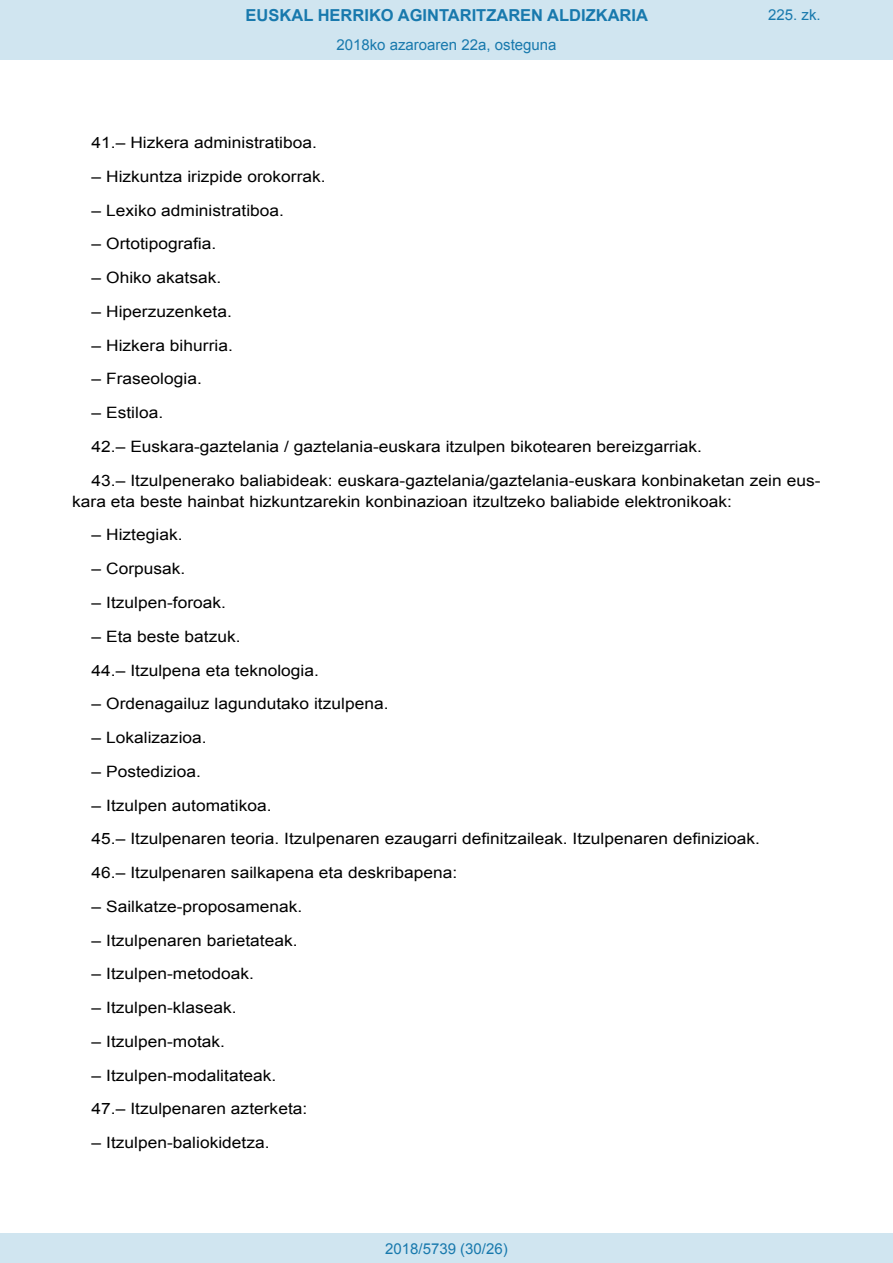
<style>
.page{position:relative;width:893px;height:1263px;background:#fff}
.page>*{position:absolute;margin:0;border:0;box-sizing:border-box;transform-origin:0 0}
.t1{font:700 16.5px "Arial";color:#1879ad}
.BOPVDetalle{font:15.6px/21px "Arial";color:#000;scale:1.11 1}
.Paginacion_Centro{font:15px "Arial";color:#1879ad}
</style>
<div class="page">
<div style="left:0;top:0;width:893px;height:60px;background:#d0e5f0"></div>
<div style="left:0;top:1233px;width:893px;height:30px;background:#d0e5f0"></div>
<p class="t1" style="left:246px;top:4px;width:404px">EUSKAL HERRIKO AGINTARITZAREN ALDIZKARIA</p>
<p class="Paginacion_Centro" style="left:336px;top:35px;width:222px">2018ko azaroaren 22a, osteguna</p>
<p class="Paginacion_Centro" style="left:768px;top:5px;width:54px">225. zk.</p>
<p class="BOPVDetalle" style="left:92px;top:132px;width:204px">41.– Hizkera administratiboa.</p>
<p class="BOPVDetalle" style="left:92px;top:166px;width:212px">– Hizkuntza irizpide orokorrak.</p>
<p class="BOPVDetalle" style="left:92px;top:200px;width:175px">– Lexiko administratiboa.</p>
<p class="BOPVDetalle" style="left:92px;top:234px;width:114px">– Ortotipografia.</p>
<p class="BOPVDetalle" style="left:92px;top:267px;width:118px">– Ohiko akatsak.</p>
<p class="BOPVDetalle" style="left:92px;top:301px;width:128px">– Hiperzuzenketa.</p>
<p class="BOPVDetalle" style="left:92px;top:335px;width:129px">– Hizkera bihurria.</p>
<p class="BOPVDetalle" style="left:92px;top:369px;width:101px">– Fraseologia.</p>
<p class="BOPVDetalle" style="left:92px;top:402px;width:66px">– Estiloa.</p>
<p class="BOPVDetalle" style="left:92px;top:436px;width:551px">42.– Euskara-gaztelania / gaztelania-euskara itzulpen bikotearen bereizgarriak.</p>
<p class="BOPVDetalle" style="left:72px;top:470px;width:676px;text-indent:19px">43.– Itzulpenerako baliabideak: euskara-gaztelania/gaztelania-euskara konbinaketan zein eus&shy;kara eta beste hainbat hizkuntzarekin konbinazioan itzultzeko baliabide elektronikoak:</p>
<p class="BOPVDetalle" style="left:92px;top:525px;width:83px">– Hiztegiak.</p>
<p class="BOPVDetalle" style="left:92px;top:558px;width:86px">– Corpusak.</p>
<p class="BOPVDetalle" style="left:92px;top:592px;width:123px">– Itzulpen-foroak.</p>
<p class="BOPVDetalle" style="left:92px;top:626px;width:136px">– Eta beste batzuk.</p>
<p class="BOPVDetalle" style="left:92px;top:660px;width:206px">44.– Itzulpena eta teknologia.</p>
<p class="BOPVDetalle" style="left:92px;top:693px;width:269px">– Ordenagailuz lagundutako itzulpena.</p>
<p class="BOPVDetalle" style="left:92px;top:727px;width:105px">– Lokalizazioa.</p>
<p class="BOPVDetalle" style="left:92px;top:761px;width:100px">– Postedizioa.</p>
<p class="BOPVDetalle" style="left:92px;top:795px;width:164px">– Itzulpen automatikoa.</p>
<p class="BOPVDetalle" style="left:92px;top:828px;width:604px">45.– Itzulpenaren teoria. Itzulpenaren ezaugarri definitzaileak. Itzulpenaren definizioak.</p>
<p class="BOPVDetalle" style="left:92px;top:862px;width:331px">46.– Itzulpenaren sailkapena eta deskribapena:</p>
<p class="BOPVDetalle" style="left:92px;top:896px;width:191px">– Sailkatze-proposamenak.</p>
<p class="BOPVDetalle" style="left:92px;top:930px;width:187px">– Itzulpenaren barietateak.</p>
<p class="BOPVDetalle" style="left:92px;top:963px;width:148px">– Itzulpen-metodoak.</p>
<p class="BOPVDetalle" style="left:92px;top:997px;width:132px">– Itzulpen-klaseak.</p>
<p class="BOPVDetalle" style="left:92px;top:1031px;width:122px">– Itzulpen-motak.</p>
<p class="BOPVDetalle" style="left:92px;top:1065px;width:168px">– Itzulpen-modalitateak.</p>
<p class="BOPVDetalle" style="left:92px;top:1098px;width:196px">47.– Itzulpenaren azterketa:</p>
<p class="BOPVDetalle" style="left:92px;top:1132px;width:162px">– Itzulpen-baliokidetza.</p>
<p class="Paginacion_Centro" style="left:385px;top:1238px;width:124px">2018/5739 (30/26)</p>
</div>
